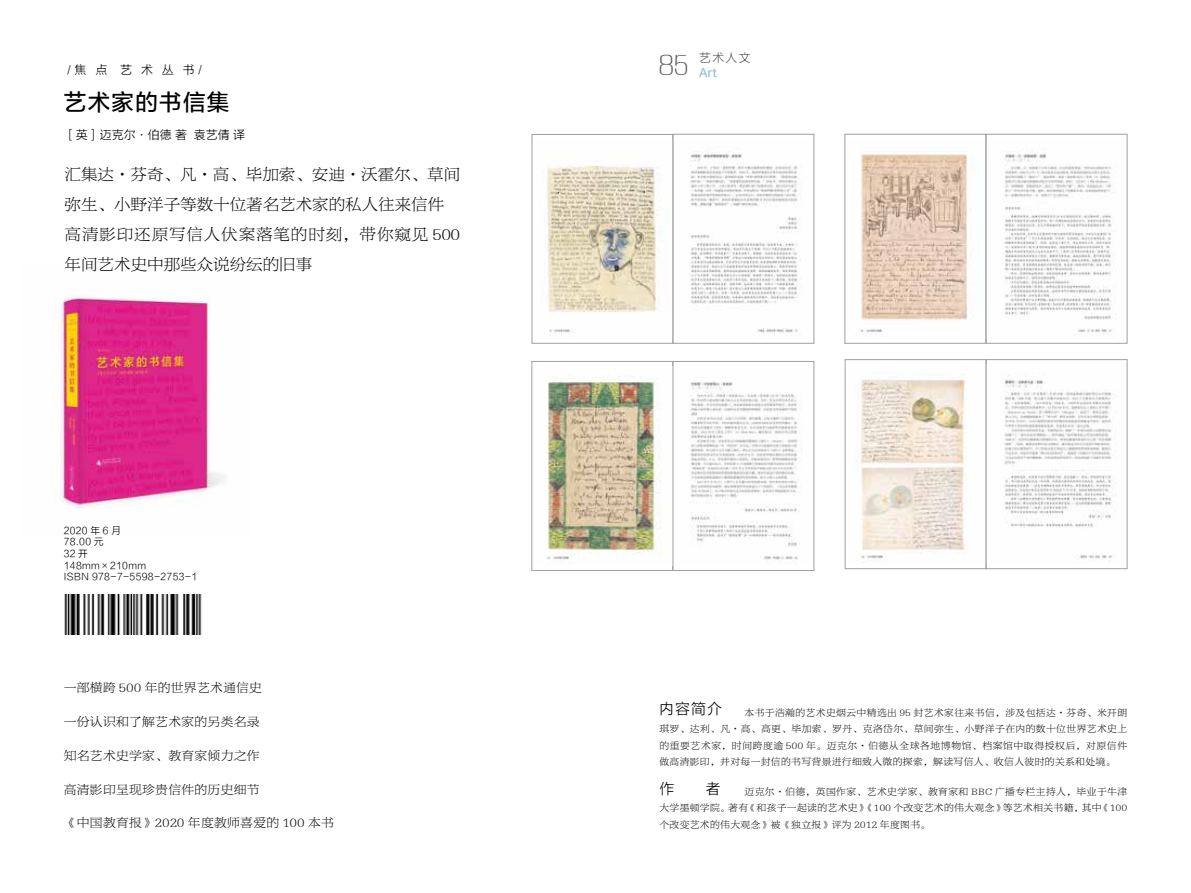
<style>
.page{position:relative;width:1191px;height:893px;background:#fff}
.page>*{position:absolute;margin:0;border:0;box-sizing:border-box;transform-origin:0 0}
.t1{font:27px "FZXQK GBK1 0";color:#595757}
.t2{font:22.5px "FZLTZHUNHK GBK1 0";letter-spacing:.06em;color:#000}
.t3{font:16.5px/30px "FZBYSK GBK1 0";color:#000}
.t4{font:15px "FZLTXHK";color:#000}
.t5{font:12.75px "FZBYSK GBK1 0";letter-spacing:.025em;color:#000}
.t6{font:12px "FZLTXHK";color:#000}
.t7{font:12px "FZLTXHK";color:#595757}
.t8{font:12px "Microsoft Ya Hei UI";color:#87bcd3}
.t9{font:9.75px/16.5px "FZBYSK GBK1 0";letter-spacing:.04em;color:#000;text-align:justify}
.t10{font:9.75px/11.7px "FZLTXHK";letter-spacing:.02em;color:#000}
</style>
<div class="page">
<img style="left:546px;top:377px;width:256px;height:185px">
<div style="left:532px;top:361px;width:141px;height:210px;border:1px solid #9fa0a0"></div>
<div style="left:673px;top:361px;width:141px;height:210px;border:1px solid #9fa0a0"></div>
<img style="left:861px;top:374px;width:255px;height:188px">
<div style="left:845px;top:360px;width:141px;height:209px;border:1px solid #9fa0a0"></div>
<div style="left:986px;top:360px;width:141px;height:209px;border:1px solid #9fa0a0"></div>
<img style="left:546px;top:151px;width:255px;height:183px">
<div style="left:673px;top:134px;width:141px;height:209px;border:1px solid #9fa0a0"></div>
<img style="left:860px;top:153px;width:256px;height:183px">
<div style="left:844px;top:134px;width:142px;height:209px;border:1px solid #9fa0a0"></div>
<div style="left:986px;top:134px;width:141px;height:209px;border:1px solid #9fa0a0"></div>
<div style="left:532px;top:134px;width:141px;height:209px;border:1px solid #9fa0a0"></div>
<img style="left:54px;top:297px;width:171px;height:211px">
<img style="left:64px;top:594px;width:138px;height:41px">
<p class="t6" style="left:67px;top:63px;width:136px">/焦 点 艺 术 丛 书/</p>
<h2 class="t2" style="left:64px;top:90px;width:167px">艺术家的书信集</h2>
<p class="t6" style="left:64px;top:128px;width:183px">［英］迈克尔·伯德 著 袁艺倩 译</p>
<h3 class="t3" style="left:65px;top:160px;width:397px">汇集达·芬奇、凡·高、毕加索、安迪·沃霍尔、草间弥生、小野洋子等数十位著名艺术家的私人往来信件高清影印还原写信人伏案落笔的时刻，带你窥见 500年间艺术史中那些众说纷纭的旧事</h3>
<p class="t10" style="left:64px;top:524px;width:135px">2020 年 6 月<br>78.00 元<br>32 开<br>148mm×210mm<br>ISBN 978-7-5598-2753-1</p>
<h3 class="t5" style="left:64px;top:681px;width:200px">一部横跨 500 年的世界艺术通信史</h3>
<h3 class="t5" style="left:64px;top:715px;width:197px">一份认识和了解艺术家的另类名录</h3>
<h3 class="t5" style="left:64px;top:749px;width:197px">知名艺术史学家、教育家倾力之作</h3>
<h3 class="t5" style="left:64px;top:783px;width:197px">高清影印呈现珍贵信件的历史细节</h3>
<h3 class="t5" style="left:64px;top:816px;width:272px">《中国教育报》2020 年度教师喜爱的 100 本书</h3>
<h1 class="t1" style="left:659px;top:50px;width:31px">85</h1>
<p class="t7" style="left:699px;top:51px;width:53px">艺术人文</p>
<p class="t8" style="left:699px;top:65px;width:19px">Art</p>
<h3 class="t4" style="left:659px;top:701px;width:64px">内容简介</h3>
<p class="t9" style="left:659px;top:704px;width:469px;text-indent:85px">本书于浩瀚的艺术史烟云中精选出 95 封艺术家往来书信，涉及包括达·芬奇、米开朗琪罗、达利、凡·高、高更、毕加索、罗丹、克洛岱尔、草间弥生、小野洋子在内的数十位世界艺术史上的重要艺术家，时间跨度逾 500 年。迈克尔·伯德从全球各地博物馆、档案馆中取得授权后，对原信件做高清影印，并对每一封信的书写背景进行细致入微的探索，解读写信人、收信人彼时的关系和处境。</p>
<h3 class="t4" style="left:659px;top:781px;width:16px">作</h3>
<h3 class="t4" style="left:705px;top:781px;width:16px">者</h3>
<p class="t9" style="left:659px;top:783px;width:469px;text-indent:85px">迈克尔·伯德，英国作家、艺术史学家、教育家和 BBC 广播专栏主持人，毕业于牛津大学墨顿学院。著有《和孩子一起读的艺术史》《100 个改变艺术的伟大观念》等艺术相关书籍，其中《100个改变艺术的伟大观念》被《独立报》评为 2012 年度图书。</p>
</div>
